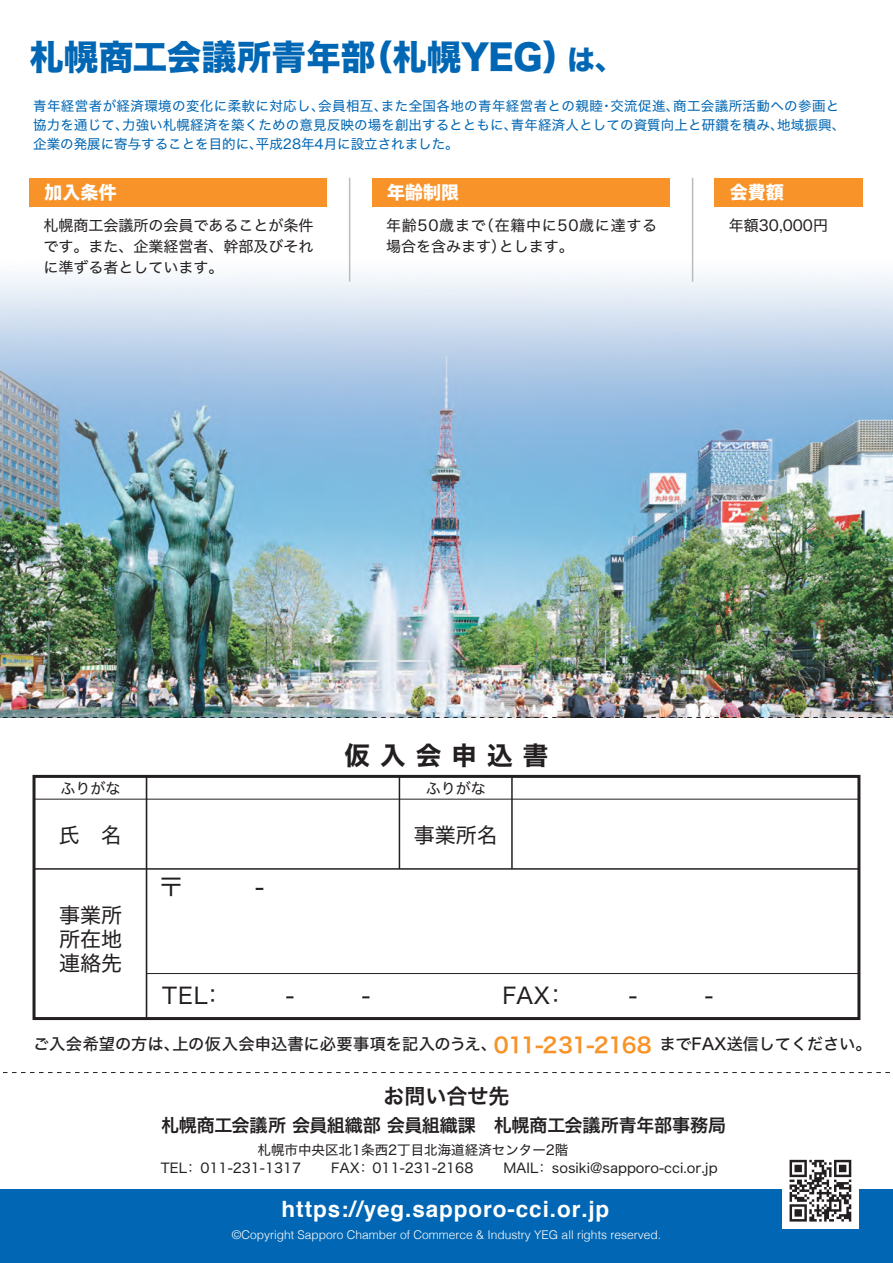
<style>
.page{position:relative;width:893px;height:1263px;background:#fff}
.page>*{position:absolute;margin:0;border:0;box-sizing:border-box;transform-origin:0 0}
.t1{font:34.5px "Hiragino Sans W8";letter-spacing:-.005em;color:#0166b3}
.t2{font:25.5px "Hiragino Sans W7";letter-spacing:.4em;color:#231f20}
.t3{font:700 22.5px "Helvetica";letter-spacing:.04em;color:#fff}
.t4{font:21px/24px "Hiragino Sans W4";color:#231f20;text-align:justify}
.t5{font:21px "Hiragino Sans W6";color:#231f20}
.t6{font:18px "Hiragino Sans W6";letter-spacing:-.005em;color:#231f20}
.t7{font:800 18px "Koz Go Pr 6 N";color:#fff}
.t8{font:16.2px "Hiragino Sans W5";letter-spacing:-.01em;color:#231f20}
.t9{font:15px/21px "Hiragino Sans W4";color:#231f20;text-align:justify}
.t10{font:15px/21px "Hiragino Sans W4";letter-spacing:.05em;color:#231f20}
.t11{font:13.5px/19.2px "Hiragino Sans W4";letter-spacing:.01em;color:#0166b3}
.t12{font:13.5px/18px "Hiragino Sans W4";color:#231f20}
.t13{font:300 12px "Helvetica";color:#fff}
.s1{font-size:27.6px}
.s2{font-family:"Hiragino Sans W6";font-size:21px;color:#f79328}
</style>
<div class="page">
<img style="left:0;top:221px;width:893px;height:496px">
<div style="left:0;top:1189px;width:893px;height:74px;background:#0166b3"></div>
<div style="left:33px;top:775px;width:827px;height:245px;border:3px solid #231f20"></div>
<hr style="left:34px;top:868px;width:825px;height:2px;background:#231f20">
<hr style="left:34px;top:799px;width:825px;height:1px;background:#231f20">
<hr style="left:146px;top:776px;width:1px;height:242px;background:#231f20">
<hr style="left:511px;top:776px;width:2px;height:93px;background:#231f20">
<hr style="left:399px;top:776px;width:1px;height:93px;background:#231f20">
<hr style="left:147px;top:973px;width:712px;height:1px;background:#231f20">
<svg style="left:3px;top:1072px;width:887px;height:1px"></svg>
<svg style="left:0;top:717px;width:893px;height:1px"></svg>
<div style="left:29px;top:178px;width:298px;height:28px;background:#f79328"></div>
<div style="left:372px;top:178px;width:298px;height:28px;background:#f79328"></div>
<div style="left:715px;top:178px;width:148px;height:28px;background:#f79328"></div>
<hr style="left:692px;top:178px;width:1px;height:104px;background:#babbbe">
<hr style="left:349px;top:178px;width:1px;height:104px;background:#babbbe">
<div style="left:782px;top:1152px;width:77px;height:77px;background:#fff"></div>
<svg style="left:790px;top:1160px;width:61px;height:61px"></svg>
<h1 class="t1" style="left:30px;top:38px;width:594px">札幌商工会議所青年部（札幌YEG）<span class="s1">は、</span></h1>
<p class="t11" style="left:33px;top:95px;width:813px">青年経営者が経済環境の変化に柔軟に対応し、会員相互、また全国各地の青年経営者との親睦・交流促進、商工会議所活動への参画と協力を通じて、力強い札幌経済を築くための意見反映の場を創出するとともに、青年経済人としての資質向上と研鑽を積み、地域振興、企業の発展に寄与することを目的に、平成28年4月に設立されました。</p>
<h3 class="t7" style="left:44px;top:182px;width:74px">加入条件</h3>
<p class="t9" style="left:44px;top:214px;width:271px">札幌商工会議所の会員であることが条件です。また、企業経営者、幹部及びそれに準ずる者としています。</p>
<h3 class="t7" style="left:387px;top:182px;width:73px">年齢制限</h3>
<p class="t10" style="left:386px;top:214px;width:272px">年齢50歳まで（在籍中に50歳に達する場合を含みます）とします。</p>
<p class="t9" style="left:729px;top:214px;width:101px">年額30,000円</p>
<h3 class="t7" style="left:730px;top:182px;width:55px">会費額</h3>
<p class="t9" style="left:61px;top:777px;width:62px">ふりがな</p>
<h3 class="t4" style="left:59px;top:821px;width:65px">氏　名</h3>
<h3 class="t4" style="left:59px;top:902px;width:65px">事業所所在地連絡先</h3>
<h2 class="t2" style="left:344px;top:735px;width:205px">仮入会申込書</h2>
<p class="t9" style="left:426px;top:777px;width:61px">ふりがな</p>
<h3 class="t4" style="left:414px;top:821px;width:85px">事業所名</h3>
<p class="t8" style="left:33px;top:1029px;width:840px">ご入会希望の方は、上の仮入会申込書に必要事項を記入のうえ、<span class="s2">011-231-2168</span> までFAX送信してください。</p>
<h3 class="t5" style="left:383px;top:1077px;width:127px">お問い合せ先</h3>
<h3 class="t6" style="left:161px;top:1109px;width:566px">札幌商工会議所 会員組織部 会員組織課　札幌商工会議所青年部事務局</h3>
<p class="t12" style="left:161px;top:1140px;width:558px;text-indent:97px">札幌市中央区北1条西2丁目北海道経済センター2階<br>TEL： 011-231-1317　 FAX： 011-231-2168　 MAIL： sosiki@sapporo-cci.or.jp</p>
<h3 class="t3" style="left:282px;top:1191px;width:329px">https://yeg.sapporo-cci.or.jp</h3>
<p class="t13" style="left:232px;top:1224px;width:431px">©Copyright Sapporo Chamber of Commerce &amp; Industry YEG all rights reserved.</p>
</div>
